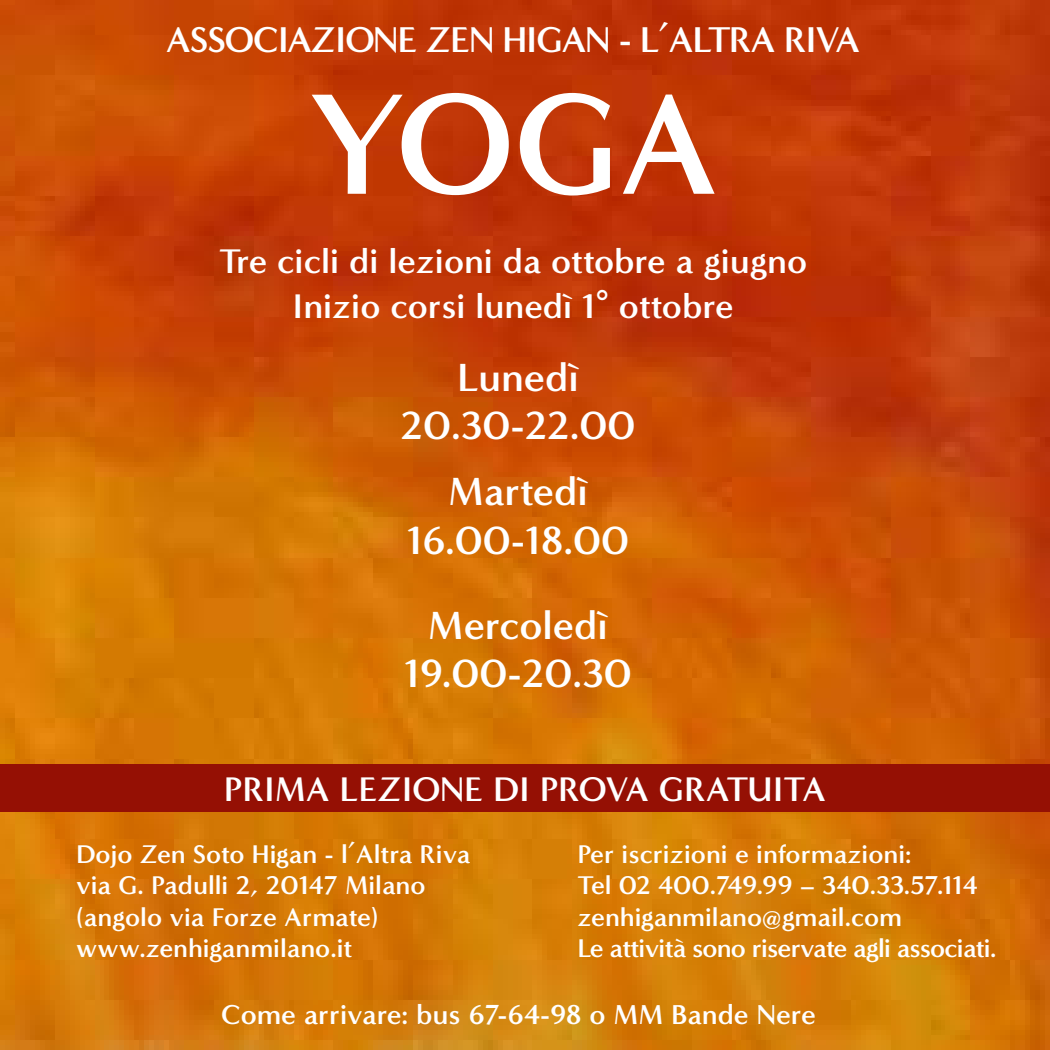
<style>
.page{position:relative;width:1050px;height:1050px;background:#fff}
.page>*{position:absolute;margin:0;border:0;box-sizing:border-box;transform-origin:0 0}
.t1{font:700 147px "Minerva Modern";color:#fff}
.t2{font:700 40.25px/48.3px "Minerva Modern";color:#fff;text-align:center}
.t3{font:700 36.75px "Minerva Modern";letter-spacing:-.03em;color:#fff}
.t4{font:700 35px/45.5px "Minerva Modern";color:#fff;text-align:center}
.t5{font:700 28px "Minerva Modern";color:#fff}
.t6{font:700 26.25px/31.5px "Minerva Modern";color:#fff}
</style>
<div class="page">
<img style="left:0;top:0;width:1050px;height:1050px">
<div style="left:0;top:764px;width:1050px;height:47px;background:#951004"></div>
<h3 class="t3" style="left:166px;top:17px;width:696px">ASSOCIAZIONE ZEN HIGAN - L’ALTRA RIVA</h3>
<h1 class="t1" style="left:307px;top:56px;width:413px">YOGA</h1>
<h3 class="t4" style="left:219px;top:238px;width:590px">Tre cicli di lezioni da ottobre a giugno<br>Inizio corsi lunedì 1° ottobre</h3>
<h2 class="t2" style="left:401px;top:353px;width:236px">Lunedì<br>20.30-22.00</h2>
<h2 class="t2" style="left:407px;top:467px;width:224px">Martedì<br>16.00-18.00</h2>
<h2 class="t2" style="left:404px;top:601px;width:229px">Mercoledì<br>19.00-20.30</h2>
<h3 class="t4" style="left:224px;top:766px;width:604px">PRIMA LEZIONE DI PROVA GRATUITA</h3>
<p class="t6" style="left:76px;top:838px;width:396px">Dojo Zen Soto Higan - l’Altra Riva via G. Padulli 2, 20147 Milano (angolo via Forze Armate) www.zenhiganmilano.it</p>
<p class="t6" style="left:578px;top:838px;width:420px">Per iscrizioni e informazioni:<br>Tel 02 400.749.99 – 340.33.57.114 zenhiganmilano@gmail.com<br>Le attività sono riservate agli associati.</p>
<p class="t5" style="left:221px;top:998px;width:596px">Come arrivare: bus 67-64-98 o MM Bande Nere</p>
</div>
